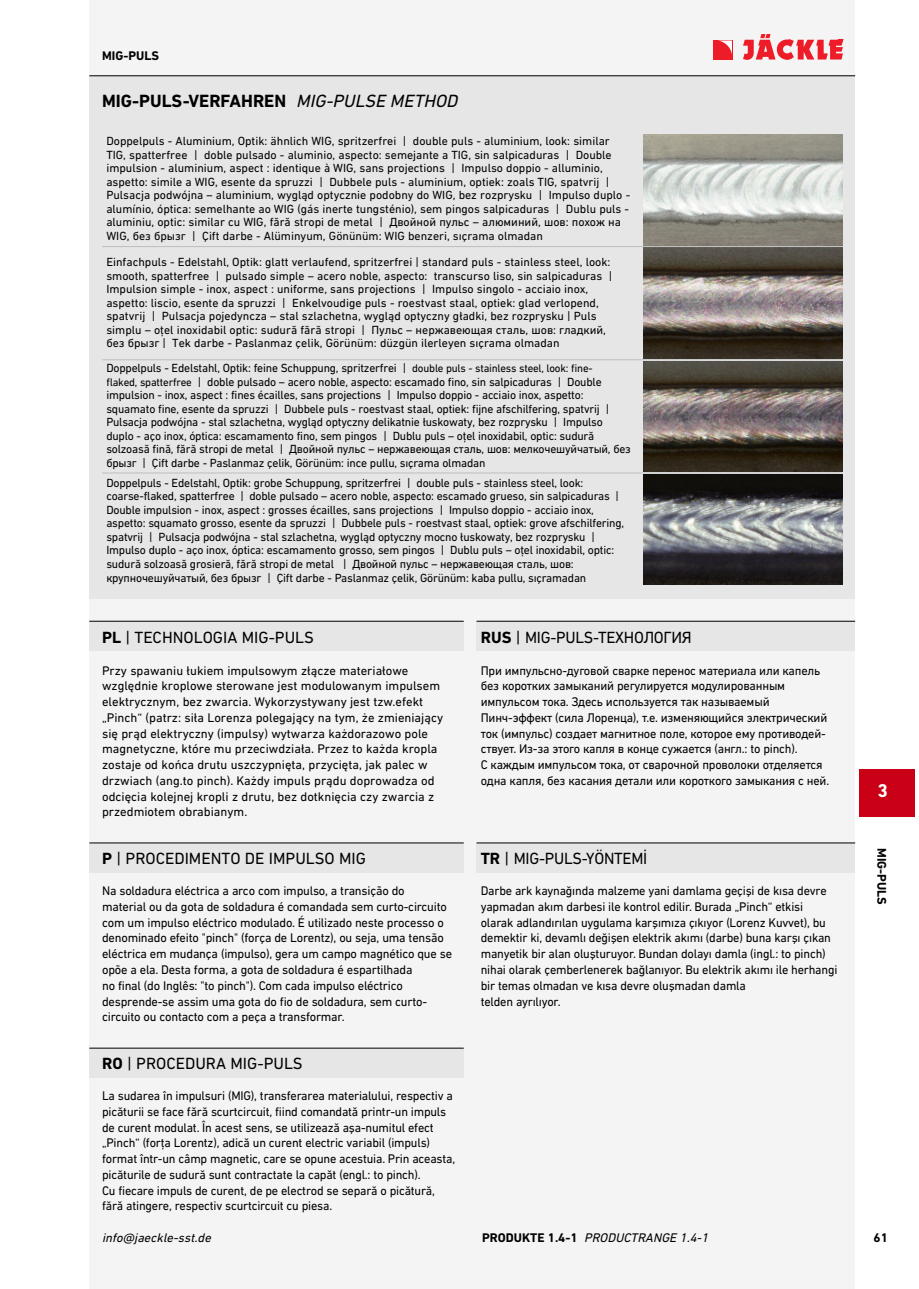
<style>
.page{position:relative;width:919px;height:1289px;background:#fff}
.page>*{position:absolute;margin:0;border:0;box-sizing:border-box;transform-origin:0 0}
.t1{font:700 18.75px "DIN Next W1 G";color:#fff}
.t2{font:700 18px "DIN Next W1 G";color:#000}
.t3{font:16.5px "DIN Next W1 G";color:#000}
.t4{font:12.75px/15.8px "DIN Next W1 G";letter-spacing:-.015em;color:#000}
.t5{font:italic 12.75px "DIN Next W1 G";color:#000}
.t6{font:700 12.75px "DIN Next W1 G";color:#000}
.t7{font:12px/13.5px "DIN Next W1 G";letter-spacing:-.015em;color:#000}
.s1{font-weight:400;font-style:italic}
.s2{font-size:11.25px}
.s3{font-weight:700}
.s4{font-weight:700;font-style:normal}
</style>
<div class="page">
<div style="left:89px;top:0;width:766px;height:1288px;background:#f4f4f4"></div>
<div style="left:89px;top:76px;width:766px;height:47px;background:#e6e6e6"></div>
<svg style="left:743px;top:34px;width:100px;height:26px"></svg>
<div style="left:712px;top:40px;width:20px;height:19px;background:#ee1c28"></div>
<svg style="left:718px;top:40px;width:13px;height:11px"></svg>
<hr style="left:89px;top:75px;width:766px;height:1px;background:#000">
<div style="left:89px;top:123px;width:766px;height:476px;background:#e6e6e6"></div>
<img style="left:643px;top:474px;width:199px;height:111px">
<img style="left:643px;top:361px;width:199px;height:110px">
<img style="left:643px;top:248px;width:199px;height:110px">
<img style="left:643px;top:135px;width:199px;height:110px">
<div style="left:867px;top:769px;width:47px;height:47px;background:#ca0016"></div>
<div style="left:858px;top:769px;width:48px;height:47px;background:#ca0016"></div>
<div style="left:89px;top:621px;width:374px;height:29px;background:#e6e6e6"></div>
<div style="left:476px;top:621px;width:379px;height:29px;background:#e6e6e6"></div>
<div style="left:89px;top:842px;width:374px;height:30px;background:#e6e6e6"></div>
<div style="left:476px;top:842px;width:379px;height:30px;background:#e6e6e6"></div>
<div style="left:89px;top:1047px;width:374px;height:30px;background:#e6e6e6"></div>
<hr style="left:102px;top:246px;width:740px;height:1px;background:#bebebe">
<hr style="left:102px;top:359px;width:740px;height:1px;background:#bebebe">
<hr style="left:102px;top:472px;width:740px;height:1px;background:#bebebe">
<hr style="left:89px;top:621px;width:374px;height:1px;background:#000">
<hr style="left:476px;top:621px;width:379px;height:1px;background:#000">
<hr style="left:89px;top:842px;width:374px;height:1px;background:#000">
<hr style="left:476px;top:842px;width:379px;height:1px;background:#000">
<hr style="left:89px;top:1047px;width:374px;height:1px;background:#000">
<p class="t6" style="left:102px;top:51px;width:58px">MIG-PULS</p>
<h2 class="t2" style="left:102px;top:95px;width:360px">MIG-PULS-VERFAHREN <span class="s1">MIG-PULSE METHOD</span></h2>
<p class="t7" style="left:106px;top:135px;width:525px">Doppelpuls - Aluminium, Optik: ähnlich WIG, spritzerfrei | double puls - aluminium, look: similar TIG, spatterfree | doble pulsado - aluminio, aspecto: semejante a TIG, sin salpicaduras | Double impulsion - aluminium, aspect : identique à WIG, sans projections | Impulso doppio - alluminio, aspetto: simile a WIG, esente da spruzzi | Dubbele puls - aluminium, optiek: zoals TIG, spatvrij | Pulsacja podwójna – aluminium, wygląd optycznie podobny do WIG, bez rozprysku | Impulso duplo - alumínio, óptica: semelhante ao WIG (gás inerte tungsténio), sem pingos salpicaduras | Dublu puls - aluminiu, optic: similar cu WIG, fără stropi de metal | Двойной пульс – алюминий, шов: похож на WIG, без брызг | Çift darbe - Alüminyum, Gönünüm: WIG benzeri, sıçrama olmadan</p>
<p class="t7" style="left:106px;top:256px;width:507px">Einfachpuls - Edelstahl, Optik: glatt verlaufend, spritzerfrei | standard puls - stainless steel, look: smooth, spatterfree | pulsado simple – acero noble, aspecto: transcurso liso, sin salpicaduras | Impulsion simple - inox, aspect : uniforme, sans projections | Impulso singolo - acciaio inox, aspetto: liscio, esente da spruzzi | Enkelvoudige puls - roestvast staal, optiek: glad verlopend, spatvrij | Pulsacja pojedyncza – stal szlachetna, wygląd optyczny gładki, bez rozprysku | Puls simplu – oţel inoxidabil optic: sudură fără stropi | Пульс – нержавеющая сталь, шов: гладкий, без брызг | Tek darbe - Paslanmaz çelik, Görünüm: düzgün ilerleyen sıçrama olmadan</p>
<p class="t7" style="left:106px;top:362px;width:526px">Doppelpuls - Edelstahl, Optik: feine Schuppung, spritzerfrei | <span class="s2">double puls - stainless steel, look: fine-<br>flaked, spatterfree</span> | doble pulsado – acero noble, aspecto: escamado fino, sin salpicaduras | Double impulsion - inox, aspect : fines écailles, sans projections | Impulso doppio - acciaio inox, aspetto: squamato fine, esente da spruzzi | Dubbele puls - roestvast staal, optiek: fijne afschilfering, spatvrij | Pulsacja podwójna - stal szlachetna, wygląd optyczny delikatnie łuskowaty, bez rozprysku | Impulso duplo - aço inox, óptica: escamamento fino, sem pingos | Dublu puls – oţel inoxidabil, optic: sudură solzoasă fină, fără stropi de metal | Двойной пульс – нержавеющая сталь, шов: мелкочешуйчатый, без брызг | Çift darbe - Paslanmaz çelik, Görünüm: ince pullu, sıçrama olmadan</p>
<p class="t7" style="left:106px;top:477px;width:519px">Doppelpuls - Edelstahl, Optik: grobe Schuppung, spritzerfrei | double puls - stainless steel, look: coarse-flaked, spatterfree | doble pulsado – acero noble, aspecto: escamado grueso, sin salpicaduras | Double impulsion - inox, aspect : grosses écailles, sans projections | Impulso doppio - acciaio inox, aspetto: squamato grosso, esente da spruzzi | Dubbele puls - roestvast staal, optiek: grove afschilfering, spatvrij | Pulsacja podwójna - stal szlachetna, wygląd optyczny mocno łuskowaty, bez rozprysku | Impulso duplo - aço inox, óptica: escamamento grosso, sem pingos | Dublu puls – oţel inoxidabil, optic: sudură solzoasă grosieră, fără stropi de metal | Двойной пульс – нержавеющая сталь, шов: крупночешуйчатый, без брызг | Çift darbe - Paslanmaz çelik, Görünüm: kaba pullu, sıçramadan</p>
<h3 class="t3" style="left:102px;top:632px;width:213px"><span class="s3">PL</span> | TECHNOLOGIA MIG-PULS</h3>
<p class="t4" style="left:102px;top:663px;width:342px">Przy spawaniu łukiem impulsowym złącze materiałowe względnie kroplowe sterowane jest modulowanym impulsem elektrycznym, bez zwarcia. Wykorzystywany jest tzw.efekt „Pinch“ (patrz: siła Lorenza polegający na tym, że zmieniający się prąd elektryczny (impulsy) wytwarza każdorazowo pole magnetyczne, które mu przeciwdziała. Przez to każda kropla zostaje od końca drutu uszczypnięta, przycięta, jak palec w drzwiach (ang.to pinch). Każdy impuls prądu doprowadza od odcięcia kolejnej kropli z drutu, bez dotknięcia czy zwarcia z przedmiotem obrabianym.</p>
<h3 class="t3" style="left:102px;top:852px;width:265px"><span class="s3">P</span> | PROCEDIMENTO DE IMPULSO MIG</h3>
<p class="t4" style="left:102px;top:884px;width:351px">Na soldadura eléctrica a arco com impulso, a transição do<br>material ou da gota de soldadura é comandada sem curto-circuito com um impulso eléctrico modulado. É utilizado neste processo o denominado efeito "pinch" (força de Lorentz), ou seja, uma tensão eléctrica em mudança (impulso), gera um campo magnético que se opõe a ela. Desta forma, a gota de soldadura é espartilhada<br>no final (do Inglês: "to pinch"). Com cada impulso eléctrico desprende-se assim uma gota do fio de soldadura, sem curto&shy;circuito ou contacto com a peça a transformar.</p>
<h3 class="t3" style="left:102px;top:1057px;width:202px"><span class="s3">RO</span> | PROCEDURA MIG-PULS</h3>
<p class="t4" style="left:102px;top:1089px;width:354px">La sudarea în impulsuri (MIG), transferarea materialului, respectiv a picăturii se face fără scurtcircuit, fiind comandată printr-un impuls de curent modulat. În acest sens, se utilizează aşa-numitul efect „Pinch“ (forţa Lorentz), adică un curent electric variabil (impuls) format într-un câmp magnetic, care se opune acestuia. Prin aceasta, picăturile de sudură sunt contractate la capăt (engl.: to pinch).<br>Cu fiecare impuls de curent, de pe electrod se separă o picătură, fără atingere, respectiv scurtcircuit cu piesa.</p>
<h3 class="t3" style="left:480px;top:632px;width:212px"><span class="s3">RUS</span> | MIG-PULS-ТЕХНОЛОГИЯ</h3>
<p class="t4" style="left:480px;top:663px;width:350px">При импульсно-дуговой сварке перенос материала или капель без коротких замыканий регулируется модулированным импульсом тока. Здесь используется так называемый Пинч-эффект (сила Лоренца), т.е. изменяющийся электрический ток (импульс) создает магнитное поле, которое ему противодей&shy;ствует. Из-за этого капля в конце сужается (англ.: to pinch).<br>С каждым импульсом тока, от сварочной проволоки отделяется одна капля, без касания детали или короткого замыкания с ней.</p>
<h3 class="t3" style="left:480px;top:852px;width:168px"><span class="s3">TR</span> | MIG-PULS-YÖNTEMİ</h3>
<p class="t4" style="left:480px;top:884px;width:358px">Darbe ark kaynağında malzeme yani damlama geçişi de kısa devre yapmadan akım darbesi ile kontrol edilir. Burada „Pinch“ etkisi olarak adlandırılan uygulama karşımıza çıkıyor (Lorenz Kuvvet), bu demektir ki, devamlı değişen elektrik akımı (darbe) buna karşı çıkan manyetik bir alan oluşturuyor. Bundan dolayı damla (ingl.: to pinch) nihai olarak çemberlenerek bağlanıyor. Bu elektrik akımı ile herhangi bir temas olmadan ve kısa devre oluşmadan damla<br>telden ayrılıyor.</p>
<p class="t5" style="left:102px;top:1233px;width:113px">info@jaeckle-sst.de</p>
<p class="t5" style="left:482px;top:1233px;width:230px"><span class="s4">P RO D U KTE 1 . 4- 1</span> PRODUCTRANGE 1.4-1</p>
<h1 class="t1" style="left:877px;top:784px;width:12px">3</h1>
<p class="t6" style="left:886px;top:847px;width:58px;rotate:90deg">MIG-PULS</p>
<p class="t6" style="left:873px;top:1233px;width:16px">61</p>
</div>
